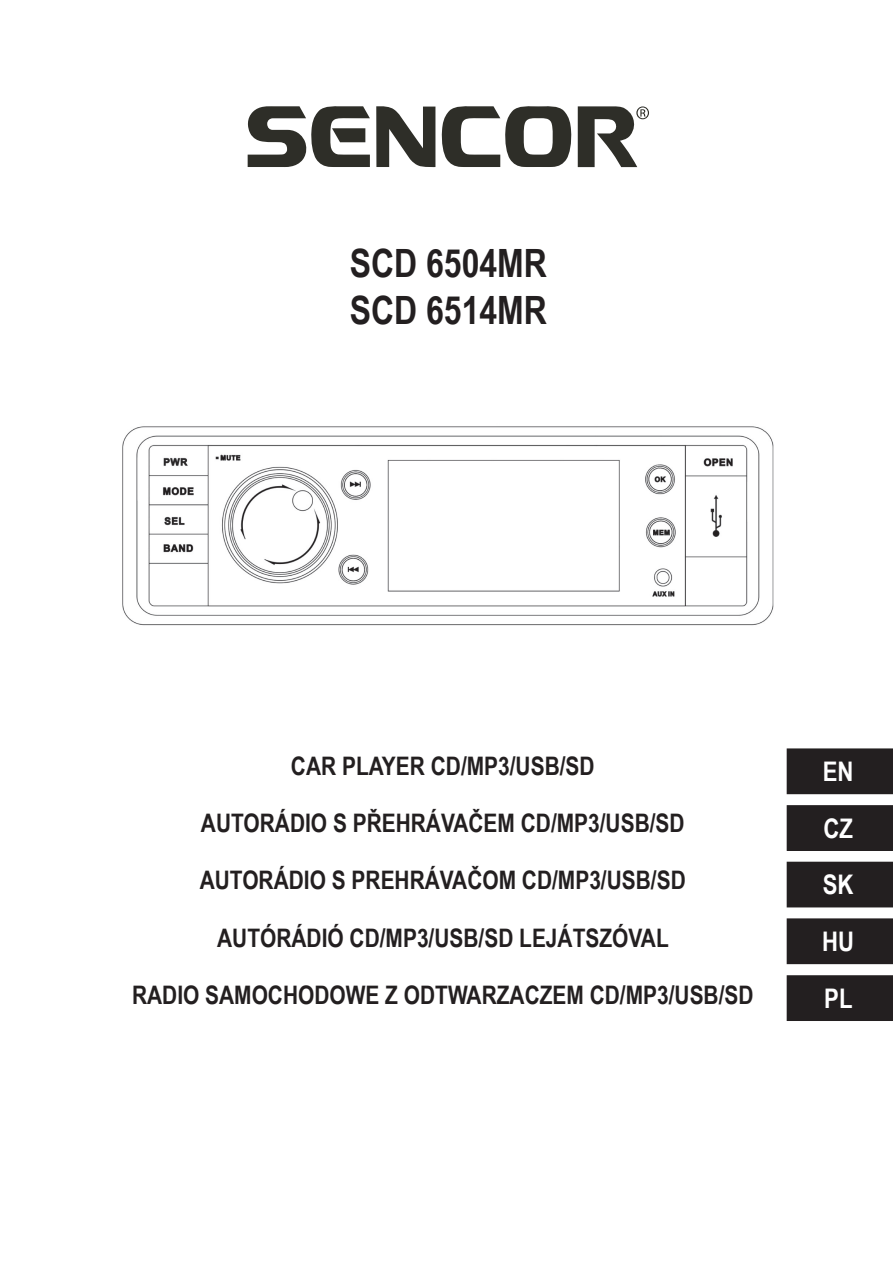
<style>
.page{position:relative;width:893px;height:1263px;background:#fff}
.page>*{position:absolute;margin:0;border:0;box-sizing:border-box;transform-origin:0 0}
.t1{font:700 39px/46.8px "Arial Narrow";color:#231f20}
.t2{font:700 27px/56.7px "Arial Narrow";color:#fff;text-align:justify}
.t3{font:700 25.5px "Arial Narrow";color:#231f20}
</style>
<div class="page">
<img style="left:122px;top:426px;width:652px;height:200px">
<svg style="left:248px;top:106px;width:122px;height:61px"></svg>
<svg style="left:376px;top:106px;width:59px;height:61px"></svg>
<svg style="left:441px;top:106px;width:131px;height:61px"></svg>
<svg style="left:578px;top:106px;width:71px;height:61px"></svg>
<div style="left:787px;top:748px;width:106px;height:46px;background:#231f20"></div>
<div style="left:787px;top:805px;width:106px;height:46px;background:#231f20"></div>
<div style="left:787px;top:862px;width:106px;height:45px;background:#231f20"></div>
<div style="left:787px;top:918px;width:106px;height:46px;background:#231f20"></div>
<div style="left:787px;top:975px;width:106px;height:46px;background:#231f20"></div>
<h1 class="t1" style="left:350px;top:240px;width:199px">SCD 6504MR<br>SCD 6514MR</h1>
<p class="t3" style="left:291px;top:751px;width:305px">CAR PLAYER CD/MP3/USB/SD</p>
<p class="t3" style="left:201px;top:808px;width:485px">AUTORÁDIO S PŘEHRÁVAČEM CD/MP3/USB/SD</p>
<p class="t3" style="left:200px;top:865px;width:487px">AUTORÁDIO S PREHRÁVAČOM CD/MP3/USB/SD</p>
<p class="t3" style="left:217px;top:923px;width:453px">AUTÓRÁDIÓ CD/MP3/USB/SD LEJÁTSZÓVAL</p>
<p class="t3" style="left:132px;top:980px;width:623px">RADIO SAMOCHODOWE Z ODTWARZACZEM CD/MP3/USB/SD</p>
<p class="t2" style="left:822px;top:743px;width:33px">EN CZ SK HU PL</p>
</div>
